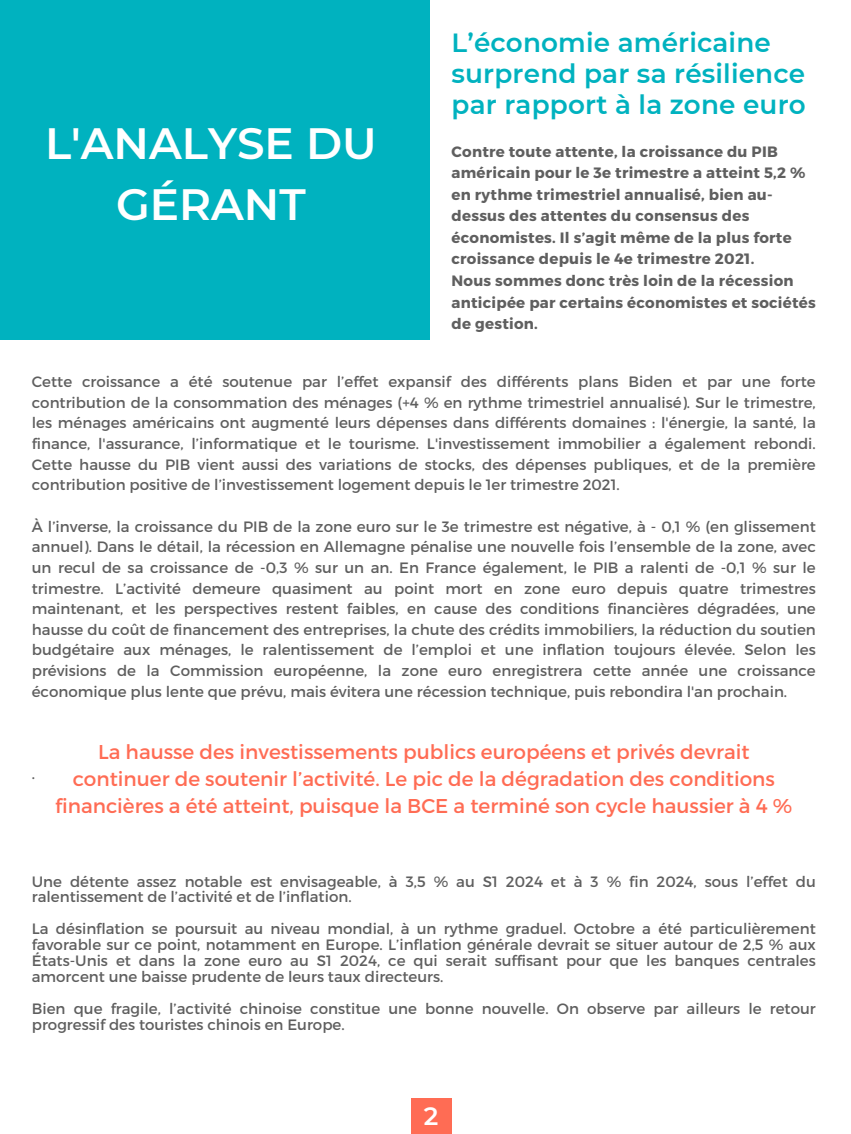
<style>
.page{position:relative;width:851px;height:1134px;background:#fff}
.page>*{position:absolute;margin:0;border:0;box-sizing:border-box;transform-origin:0 0}
.t1{font:600 43.75px/61px "Montserrat";color:#fff;text-align:center}
.t2{font:600 26.25px/31px "Montserrat";letter-spacing:.005em;color:#00b2bf}
.t3{font:600 25px "Montserrat";color:#fff}
.t4{font:20px/27.2px "Montserrat";color:#ff6c54;text-align:center}
.t5{font:15px/20.6px "Montserrat";color:#5f5f5f;text-align:justify}
.t6{font:700 15px/21.5px "Montserrat";letter-spacing:.015em;color:#5f5f5f}
</style>
<div class="page">
<div style="left:0;top:0;width:429px;height:339px;background:#00b2bf"></div>
<div style="left:411px;top:1097px;width:40px;height:36px;background:#ff6c54"></div>
<p class="t1" style="left:45px;top:113px;width:333px">L'ANALYSE DU<br>GÉRANT</p>
<p class="t2" style="left:451px;top:27px;width:356px">L’économie américaine surprend par sa résilience par rapport à la zone euro</p>
<p class="t6" style="left:451px;top:140px;width:355px">Contre toute attente, la croissance du PIB américain pour le 3e trimestre a atteint 5,2 % en rythme trimestriel annualisé, bien au&shy;dessus des attentes du consensus des économistes. Il s’agit même de la plus forte croissance depuis le 4e trimestre 2021.</p>
<p class="t6" style="left:451px;top:269px;width:366px">Nous sommes donc très loin de la récession anticipée par certains économistes et sociétés de gestion.</p>
<p class="t5" style="left:32px;top:371px;width:785px">Cette croissance a été soutenue par l’effet expansif des différents plans Biden et par une forte contribution de la consommation des ménages (+4 % en rythme trimestriel annualisé). Sur le trimestre, les ménages américains ont augmenté leurs dépenses dans différents domaines : l'énergie, la santé, la finance, l'assurance, l’informatique et le tourisme. L'investissement immobilier a également rebondi.<br>Cette hausse du PIB vient aussi des variations de stocks, des dépenses publiques, et de la première contribution positive de l’investissement logement depuis le 1er trimestre 2021.</p>
<p class="t5" style="left:32px;top:515px;width:785px">À l’inverse, la croissance du PIB de la zone euro sur le 3e trimestre est négative, à - 0,1 % (en glissement annuel). Dans le détail, la récession en Allemagne pénalise une nouvelle fois l’ensemble de la zone, avec un recul de sa croissance de -0,3 % sur un an. En France également, le PIB a ralenti de -0,1 % sur le trimestre. L’activité demeure quasiment au point mort en zone euro depuis quatre trimestres maintenant, et les perspectives restent faibles, en cause des conditions financières dégradées, une hausse du coût de financement des entreprises, la chute des crédits immobiliers, la réduction du soutien budgétaire aux ménages, le ralentissement de l’emploi et une inflation toujours élevée. Selon les prévisions de la Commission européenne, la zone euro enregistrera cette année une croissance économique plus lente que prévu, mais évitera une récession technique, puis rebondira l'an prochain.</p>
<p class="t5" style="left:32px;top:762px;width:5px">.</p>
<p class="t4" style="left:55px;top:737px;width:738px">La hausse des investissements publics européens et privés devrait continuer de soutenir l’activité. Le pic de la dégradation des conditions financières a été atteint, puisque la BCE a terminé son cycle haussier à 4 %</p>
<p class="t5" style="left:32px;top:872px;width:785px;line-height:16px">Une détente assez notable est envisageable, à 3,5 % au S1 2024 et à 3 % fin 2024, sous l’effet du ralentissement de l’activité et de l’inflation.</p>
<p class="t5" style="left:32px;top:920px;width:785px;line-height:16px">La désinflation se poursuit au niveau mondial, à un rythme graduel. Octobre a été particulièrement favorable sur ce point, notamment en Europe. L’inflation générale devrait se situer autour de 2,5 % aux États-Unis et dans la zone euro au S1 2024, ce qui serait suffisant pour que les banques centrales amorcent une baisse prudente de leurs taux directeurs.</p>
<p class="t5" style="left:32px;top:1000px;width:785px;line-height:16px">Bien que fragile, l’activité chinoise constitue une bonne nouvelle. On observe par ailleurs le retour progressif des touristes chinois en Europe.</p>
<p class="t3" style="left:424px;top:1101px;width:16px">2</p>
</div>
